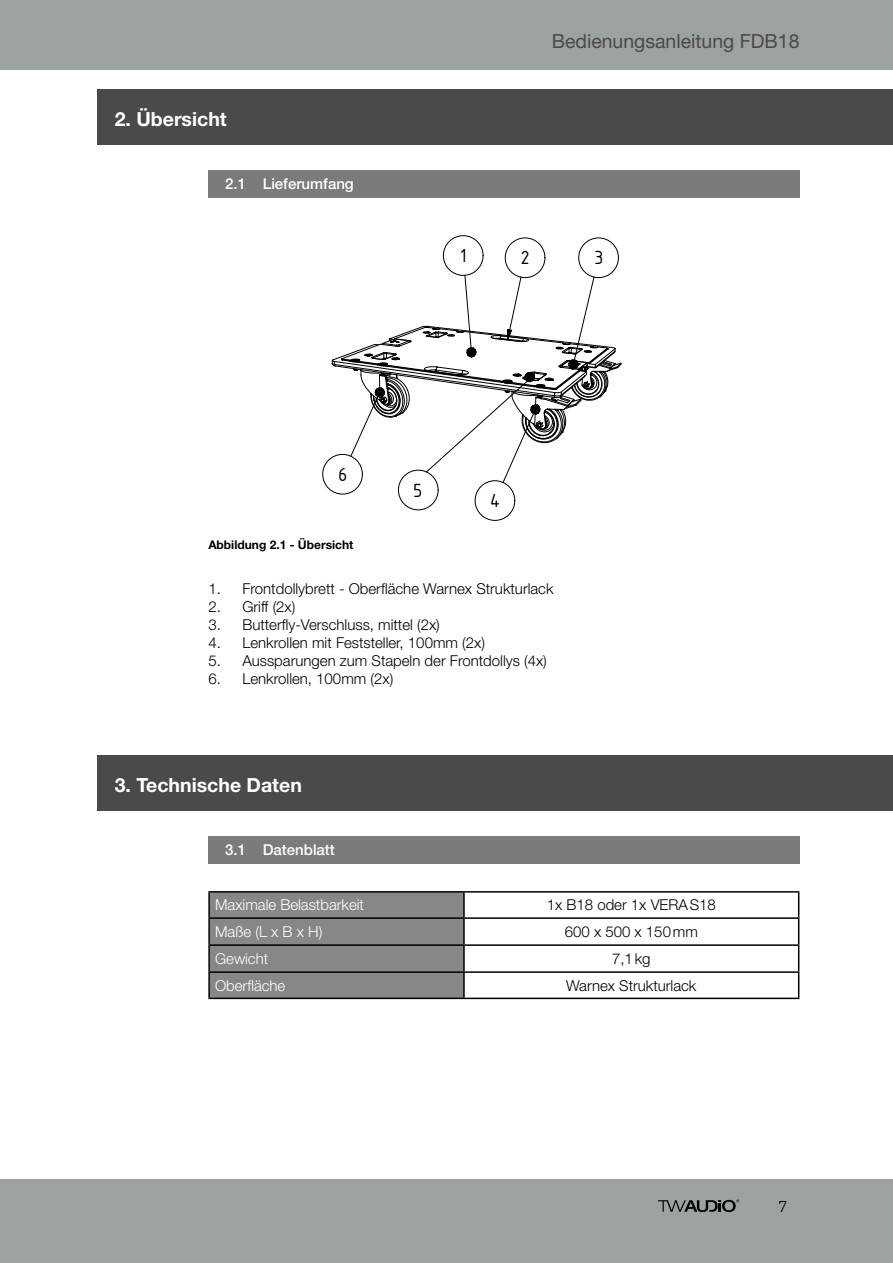
<style>
.page{position:relative;width:893px;height:1263px;background:#fff}
.page>*{position:absolute;margin:0;border:0;box-sizing:border-box;transform-origin:0 0}
.t1{font:20.55px "ISOCPEUR";color:#000}
.t2{font:700 19.5px "Helvetica Neue LT Std";color:#fff}
.t3{font:19.5px "Helvetica Neue LT Std";color:#4a4a49}
.t4{font:300 16.5px "Lexia";color:#000}
.t5{font:300 15px "Helvetica Neue LT Std";color:#000}
.t6{font:300 15px "Helvetica Neue LT Std";color:#fff}
.t7{font:500 15px "Helvetica Neue LT Std";color:#fff}
.t8{font:700 12px "Helvetica Neue LT Std";color:#000}
</style>
<div class="page">
<div style="left:0;top:0;width:893px;height:69px;background:#9ca1a2"></div>
<div style="left:0;top:1179px;width:893px;height:84px;background:#9ca1a2"></div>
<svg style="left:658px;top:1199px;width:81px;height:13px"></svg>
<div style="left:98px;top:89px;width:795px;height:55px;background:#4a4a49"></div>
<div style="left:208px;top:170px;width:591px;height:28px;background:#7c7b7b"></div>
<div style="left:443px;top:235px;width:40px;height:41px;border:1px solid #000;border-radius:50%"></div>
<div style="left:505px;top:238px;width:40px;height:40px;border:1px solid #000;border-radius:50%"></div>
<div style="left:578px;top:238px;width:41px;height:40px;border:1px solid #000;border-radius:50%"></div>
<div style="left:475px;top:480px;width:40px;height:41px;border:1px solid #000;border-radius:50%"></div>
<div style="left:322px;top:454px;width:41px;height:40px;border:1px solid #000;border-radius:50%"></div>
<div style="left:398px;top:470px;width:40px;height:40px;border:1px solid #000;border-radius:50%"></div>
<svg style="left:331px;top:274px;width:291px;height:209px"></svg>
<div style="left:98px;top:755px;width:795px;height:55px;background:#4a4a49"></div>
<div style="left:208px;top:836px;width:591px;height:28px;background:#7c7b7b"></div>
<div style="left:210px;top:893px;width:253px;height:105px;background:#878787"></div>
<hr style="left:208px;top:891px;width:256px;height:2px;background:#000">
<hr style="left:208px;top:893px;width:2px;height:24px;background:#000">
<hr style="left:464px;top:891px;width:335px;height:2px;background:#000">
<hr style="left:463px;top:893px;width:2px;height:24px;background:#000">
<hr style="left:208px;top:917px;width:256px;height:2px;background:#000">
<hr style="left:208px;top:919px;width:2px;height:25px;background:#000">
<hr style="left:464px;top:917px;width:335px;height:2px;background:#000">
<hr style="left:463px;top:919px;width:2px;height:25px;background:#000">
<hr style="left:208px;top:944px;width:256px;height:2px;background:#000">
<hr style="left:208px;top:946px;width:2px;height:25px;background:#000">
<hr style="left:464px;top:944px;width:335px;height:2px;background:#000">
<hr style="left:463px;top:946px;width:2px;height:25px;background:#000">
<hr style="left:208px;top:971px;width:256px;height:2px;background:#000">
<hr style="left:208px;top:973px;width:2px;height:25px;background:#000">
<hr style="left:464px;top:971px;width:335px;height:2px;background:#000">
<hr style="left:463px;top:973px;width:2px;height:25px;background:#000">
<svg style="left:798px;top:893px;width:1px;height:105px"></svg>
<hr style="left:208px;top:998px;width:256px;height:1px;background:#000">
<hr style="left:464px;top:998px;width:335px;height:1px;background:#000">
<h2 class="t2" style="left:115px;top:107px;width:113px">2. Übersicht</h2>
<p class="t7" style="left:225px;top:175px;width:130px">2.1 Lieferumfang</p>
<h2 class="t3" style="left:552px;top:29px;width:249px">Bedienungsanleitung FDB18</h2>
<h1 class="t1" style="left:460px;top:242px;width:8px">1</h1>
<h1 class="t1" style="left:520px;top:244px;width:11px">2</h1>
<h1 class="t1" style="left:594px;top:244px;width:11px">3</h1>
<h1 class="t1" style="left:338px;top:461px;width:11px">6</h1>
<p class="t8" style="left:208px;top:537px;width:147px">Abbildung 2.1 - Übersicht</p>
<h1 class="t1" style="left:413px;top:477px;width:11px">5</h1>
<h1 class="t1" style="left:490px;top:487px;width:12px">4</h1>
<p class="t5" style="left:208px;top:579px;width:347px">1. Frontdollybrett - Oberfläche Warnex Strukturlack</p>
<p class="t5" style="left:208px;top:597px;width:89px">2. Griff (2x)</p>
<p class="t5" style="left:208px;top:615px;width:233px">3. Butterfly-Verschluss, mittel (2x)</p>
<p class="t5" style="left:208px;top:633px;width:278px">4. Lenkrollen mit Feststeller, 100mm (2x)</p>
<p class="t5" style="left:208px;top:651px;width:340px">5. Aussparungen zum Stapeln der Frontdollys (4x)</p>
<p class="t5" style="left:208px;top:669px;width:186px">6. Lenkrollen, 100mm (2x)</p>
<h2 class="t2" style="left:115px;top:773px;width:189px">3. Technische Daten</h2>
<p class="t7" style="left:225px;top:841px;width:111px">3.1 Datenblatt</p>
<p class="t6" style="left:215px;top:896px;width:150px">Maximale Belastbarkeit</p>
<p class="t5" style="left:547px;top:896px;width:171px">1x B18 oder 1x VERAS18</p>
<p class="t6" style="left:215px;top:922px;width:109px">Maße (L x B x H)</p>
<p class="t5" style="left:565px;top:922px;width:135px">600 x 500 x 150mm</p>
<p class="t6" style="left:215px;top:949px;width:55px">Gewicht</p>
<p class="t5" style="left:612px;top:949px;width:40px">7,1kg</p>
<p class="t6" style="left:215px;top:976px;width:72px">Oberfläche</p>
<p class="t5" style="left:566px;top:976px;width:132px">Warnex Strukturlack</p>
<p class="t4" style="left:778px;top:1195px;width:10px">7</p>
</div>
